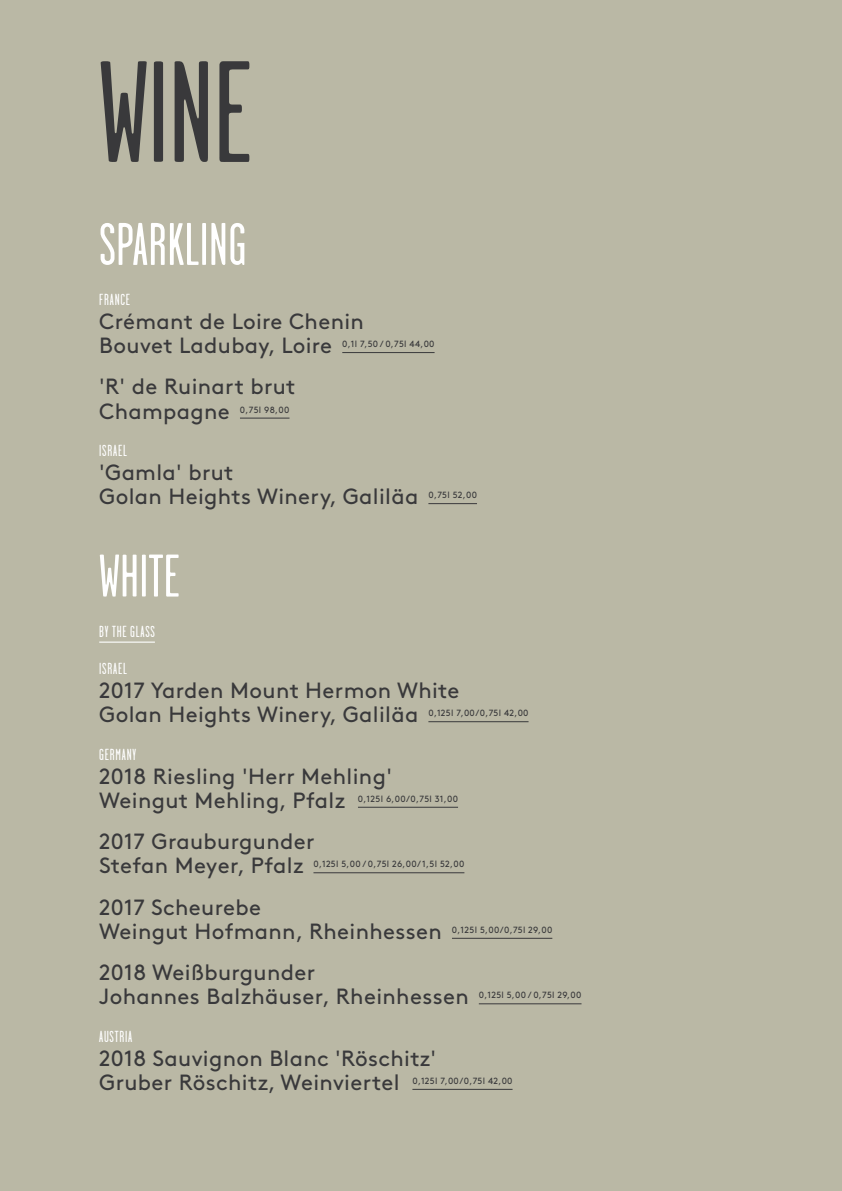
<style>
.page{position:relative;width:842px;height:1191px;background:#bab8a5}
.page>*{position:absolute;margin:0;border:0;box-sizing:border-box;transform-origin:0 0}
.t1{font:143.8px "Garage Gothic";color:#39393b}
.t2{font:60px "Garage Gothic";letter-spacing:.01em;color:#fff}
.t3{font:22px/24px "Brown Std";letter-spacing:.015em;color:#39393b}
.t4{font:16px "Garage Gothic";letter-spacing:.05em;color:#fff}
.t5{font:9px "Brown Std";letter-spacing:.03em;color:#39393b}
.s1{font-size:22px}
</style>
<div class="page">
<hr style="left:342px;top:352px;width:93px;height:1px;background:#39393b">
<hr style="left:240px;top:418px;width:49px;height:1px;background:#39393b">
<hr style="left:428px;top:503px;width:49px;height:1px;background:#39393b">
<hr style="left:99px;top:641px;width:56px;height:1px;background:#fff">
<hr style="left:428px;top:721px;width:100px;height:1px;background:#39393b">
<hr style="left:358px;top:807px;width:100px;height:1px;background:#39393b">
<hr style="left:313px;top:872px;width:151px;height:1px;background:#39393b">
<hr style="left:452px;top:938px;width:100px;height:1px;background:#39393b">
<hr style="left:479px;top:1003px;width:102px;height:1px;background:#39393b">
<hr style="left:412px;top:1089px;width:101px;height:1px;background:#39393b">
<h1 class="t1" style="left:99px;top:38px;width:154px">WINE</h1>
<h2 class="t2" style="left:99px;top:213px;width:149px">SPARKLING</h2>
<p class="t4" style="left:99px;top:291px;width:32px">FRANCE</p>
<p class="t3" style="left:99px;top:309px;width:337px">Crémant de Loire Chenin<br>Bouvet Ladubay, Loire <sup>0,1l</sup> <sup>7,50</sup> <sup>/</sup> <sup>0,75l</sup> <sup>44,00</sup></p>
<p class="t3" style="left:99px;top:375px;width:198px">'R' de Ruinart brut</p>
<p class="t5" style="left:99px;top:404px;width:192px"><span class="s1">Champagne</span> 0,75l 98,00</p>
<p class="t4" style="left:99px;top:442px;width:29px">ISRAEL</p>
<p class="t3" style="left:99px;top:460px;width:379px">'Gamla' brut<br>Golan Heights Winery, Galiläa <sup>0,75l</sup> <sup>52,00</sup></p>
<h2 class="t2" style="left:99px;top:545px;width:82px">WHITE</h2>
<p class="t4" style="left:99px;top:623px;width:57px">BY THE GLASS</p>
<p class="t4" style="left:99px;top:660px;width:29px">ISRAEL</p>
<p class="t3" style="left:99px;top:678px;width:431px">2017 Yarden Mount Hermon White<br>Golan Heights Winery, Galiläa <sup>0,125l</sup> <sup>7,00/0,75l</sup> <sup>42,00</sup></p>
<p class="t4" style="left:99px;top:746px;width:39px">GERMANY</p>
<p class="t3" style="left:99px;top:764px;width:294px">2018 Riesling 'Herr Mehling'<br>Weingut Mehling, Pfalz</p>
<p class="t5" style="left:358px;top:793px;width:102px">0,125l 6,00/0,75l 31,00</p>
<p class="t3" style="left:99px;top:829px;width:217px">2017 Grauburgunder</p>
<p class="t5" style="left:99px;top:858px;width:367px"><span class="s1">Stefan Meyer, Pfalz</span> 0,125l 5,00 / 0,75l 26,00/ 1,5l 52,00</p>
<p class="t3" style="left:99px;top:895px;width:455px">2017 Scheurebe<br>Weingut Hofmann, Rheinhessen <sup>0,125l</sup> <sup>5,00/0,75l</sup> <sup>29,00</sup></p>
<p class="t3" style="left:99px;top:960px;width:484px">2018 Weißburgunder<br>Johannes Balzhäuser, Rheinhessen <sup>0,125l</sup> <sup>5,00</sup> <sup>/</sup> <sup>0,75l</sup> <sup>29,00</sup></p>
<p class="t4" style="left:99px;top:1028px;width:35px">AUSTRIA</p>
<p class="t3" style="left:99px;top:1046px;width:338px">2018 Sauvignon Blanc 'Röschitz'<br>Gruber Röschitz, Weinviertel</p>
<p class="t5" style="left:412px;top:1075px;width:102px">0,125l 7,00/0,75l 42,00</p>
</div>
